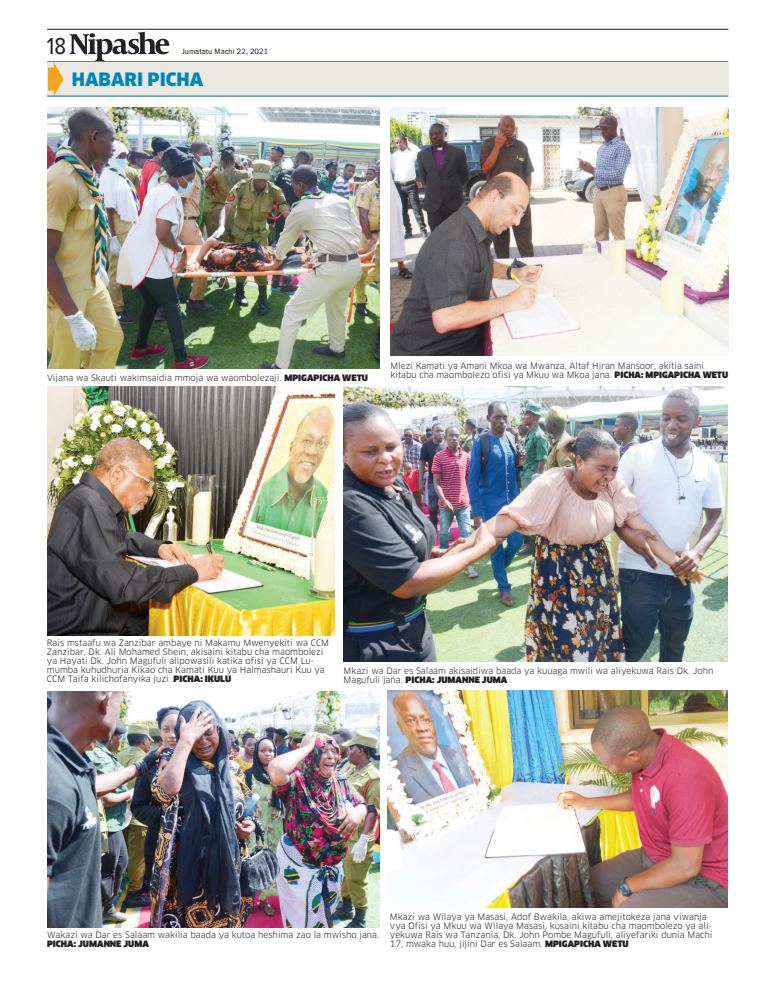
<style>
.page{position:relative;width:770px;height:993px;background:#fff}
.page>*{position:absolute;margin:0;border:0;box-sizing:border-box;transform-origin:0 0}
.t1{font:24px "Proxima Nova Cond";color:#231f20}
.t2{font:900 18px "Clan OSF";color:#0086be}
.t3{font:8.6px/9px "Clan";color:#231f20}
.t4{font:900 8.6px "Clan";color:#231f20}
.t5{font:condensed 8px "Franklin Gothic";letter-spacing:.01em;color:#231f20;scale:1.1 1}
.s1{font-weight:900}
</style>
<div class="page">
<img style="left:47px;top:107px;width:333px;height:261px">
<img style="left:390px;top:107px;width:338px;height:248px">
<img style="left:47px;top:386px;width:288px;height:249px">
<img style="left:47px;top:691px;width:332px;height:235px">
<img style="left:343px;top:386px;width:384px;height:275px">
<img style="left:387px;top:690px;width:340px;height:217px">
<hr style="left:47px;top:29px;width:681px;height:1px;background:#231f20">
<div style="left:47px;top:62px;width:681px;height:34px;background:#e9e9e1"></div>
<hr style="left:47px;top:96px;width:681px;height:1px;background:#00689e">
<svg style="left:70px;top:32px;width:99px;height:29px"></svg>
<svg style="left:48px;top:62px;width:16px;height:34px"></svg>
<h1 class="t1" style="left:47px;top:35px;width:21px">18</h1>
<p class="t5" style="left:182px;top:47px;width:80px">Jumatatu Machi 22, 2021</p>
<h2 class="t2" style="left:72px;top:69px;width:133px">HABARI PICHA</h2>
<p class="t3" style="left:47px;top:373px;width:322px">Vijana wa Skauti wakimsaidia mmoja wa waombolezaji. <span class="s1">MPIGAPICHA WETU</span></p>
<p class="t3" style="left:390px;top:361px;width:339px">Mlezi Kamati ya Amani Mkoa wa Mwanza, Altaf Hiran Mansoor, akitia saini kitabu cha maombolezo ofisi ya Mkuu wa Mkoa jana. <span class="s1">PICHA: MPIGAPICHA WETU</span></p>
<p class="t3" style="left:47px;top:638px;width:284px">Rais mstaafu wa Zanzibar ambaye ni Makamu Mwenyekiti wa CCM Zanzibar, Dk. Ali Mohamed Shein, akisaini kitabu cha maombolezi ya Hayati Dk. John Magufuli alipowasili katika ofisi ya CCM Lu&shy;mumba kuhudhuria Kikao cha Kamati Kuu ya Halmashauri Kuu ya CCM Taifa kilichofanyika juzi. <span class="s1">PICHA: IKULU</span></p>
<p class="t3" style="left:343px;top:666px;width:371px">Mkazi wa Dar es Salaam akisaidiwa baada ya kuuaga mwili wa aliyekuwa Rais Dk. John<br>Magufuli jana. <span class="s1">PICHA: JUMANNE JUMA</span></p>
<p class="t3" style="left:47px;top:930px;width:333px">Wakazi wa Dar es Salaam wakilia baada ya kutoa heshima zao la mwisho jana.</p>
<p class="t4" style="left:47px;top:938px;width:103px">PICHA: JUMANNE JUMA</p>
<p class="t3" style="left:390px;top:911px;width:324px">Mkazi wa Wilaya ya Masasi, Adof Bwakila, akiwa amejitokeza jana viwanja vya Ofisi ya Mkuu wa Wilaya Masasi, kusaini kitabu cha maombolezo ya ali&shy;yekuwa Rais wa Tanzania, Dk. John Pombe Magufuli, aliyefariki dunia Machi 17, mwaka huu, jijini Dar es Salaam. <span class="s1">MPIGAPICHA WETU</span></p>
</div>
